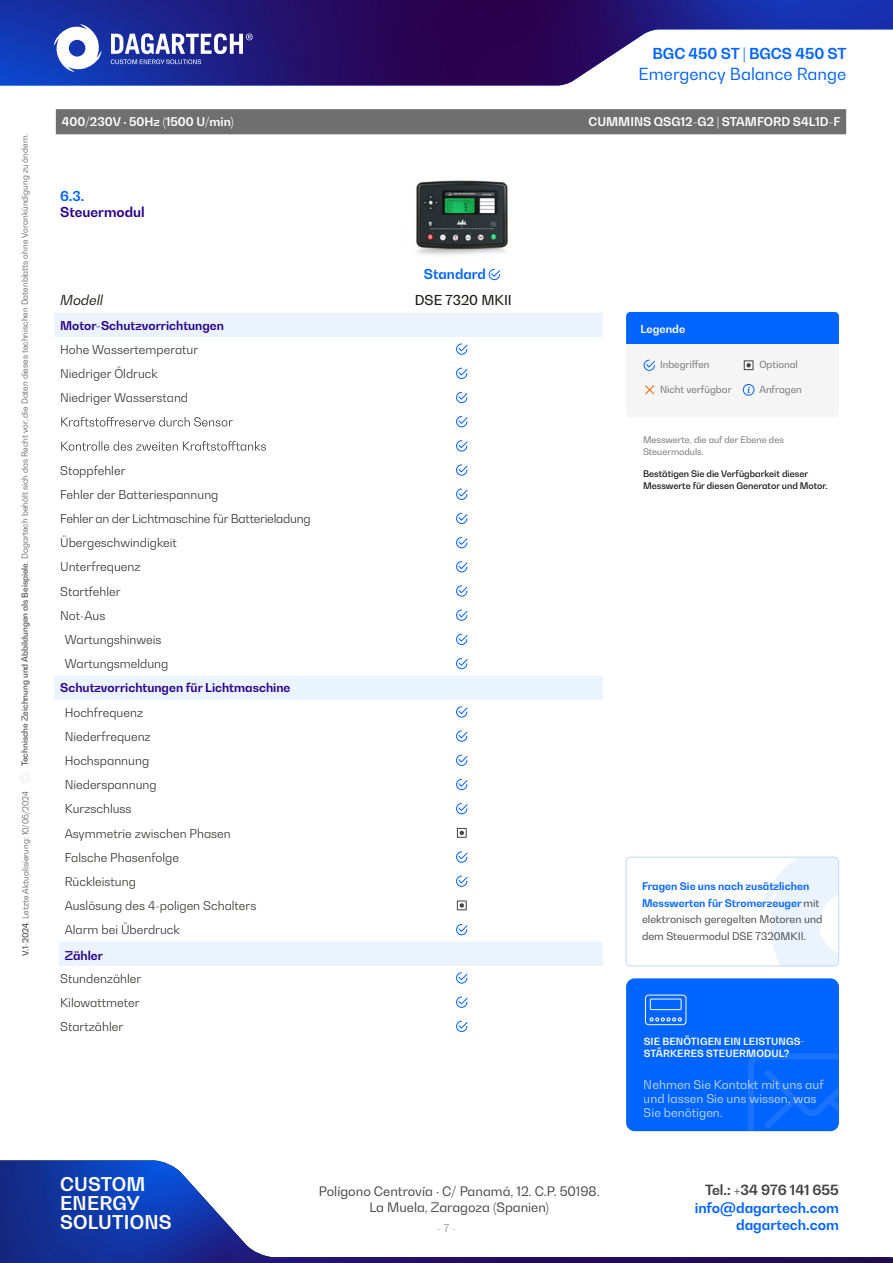
<style>
.page{position:relative;width:893px;height:1263px;background:#fff}
.page>*{position:absolute;margin:0;border:0;box-sizing:border-box;transform-origin:0 0}
.t1{font:700 18.75px/19.4px "Bw Gradual";letter-spacing:.01em;color:#fff}
.t2{font:16.5px "Bw Gradual";color:#0064ff}
.t3{font:700 15px "Bw Gradual";color:#0064ff}
.t4{font:700 13.95px "Bw Gradual";color:#0064ff}
.t5{font:700 13.95px "Bw Gradual";color:#424242}
.t6{font:700 13.65px "Bw Gradual";color:#0064ff}
.t7{font:500 13.65px "Bw Gradual";color:#1d1d1b}
.t8{font:700 13.65px "Bw Gradual";color:#270089}
.t9{font:italic 13.65px "Bw Gradual";color:#1d1d1b}
.t10{font:12.9px/16.2px "Bw Gradual";color:#424242;text-align:center}
.t11{font:300 12.15px/24.2px "Bw Gradual";color:#1d1d1b}
.t12{font:700 12.15px "Bw Gradual";color:#270089}
.t13{font:300 12.15px "Bw Gradual";letter-spacing:-.02em;color:#1d1d1b}
.t14{font:12px/14.4px "Bw Gradual";color:#fff}
.t15{font:700 12px "Bw Gradual";color:#fff}
.t16{font:700 10.95px "Bw Gradual";color:#fff}
.t17{font:10.5px/16.5px "Bw Gradual";color:#424242}
.t18{font:10.5px "Bw Gradual";color:#949091}
.t19{font:700 9.9px/11.9px "Bw Gradual";letter-spacing:.01em;color:#fff}
.t20{font:9.75px "Bw Gradual";color:#706f6f}
.t21{font:500 9px/12.8px "Bw Gradual";color:#000}
.t22{font:9px/12.8px "Bw Gradual";color:#706f6f}
.t23{font:300 8.25px "Bw Gradual";color:#424242}
.s1{font-weight:500}
.s2{font-weight:700;color:#0064ff}
</style>
<div class="page">
<img style="left:0;top:1160px;width:893px;height:103px">
<img style="left:0;top:0;width:893px;height:85px">
<svg style="left:111px;top:33px;width:142px;height:31px"></svg>
<svg style="left:54px;top:24px;width:47px;height:48px"></svg>
<svg style="left:761px;top:857px;width:78px;height:109px"></svg>
<div style="left:626px;top:857px;width:213px;height:109px;border:1px solid #bfd8ff;border-radius:4px"></div>
<div style="left:626px;top:978px;width:213px;height:153px;background:#0064ff;border-radius:9px"></div>
<svg style="left:748px;top:1053px;width:91px;height:78px"></svg>
<div style="left:645px;top:995px;width:41px;height:30px;border:1px solid #fff;border-radius:3px"></div>
<div style="left:650px;top:999px;width:31px;height:11px;border:1px solid #fff"></div>
<svg style="left:650px;top:1017px;width:32px;height:4px"></svg>
<div style="left:626px;top:312px;width:213px;height:105px;background:#f6f5f5;border-radius:4px"></div>
<div style="left:626px;top:312px;width:213px;height:32px;background:#0064ff"></div>
<svg style="left:643px;top:359px;width:12px;height:12px"></svg>
<div style="left:743px;top:384px;width:11px;height:11px;border:1px solid #0064ff;border-radius:50%"></div>
<svg style="left:747px;top:387px;width:3px;height:6px"></svg>
<svg style="left:645px;top:385px;width:10px;height:10px"></svg>
<div style="left:744px;top:360px;width:9px;height:10px;border:1px solid #424242"></div>
<svg style="left:746px;top:363px;width:5px;height:4px"></svg>
<svg style="left:54px;top:313px;width:549px;height:653px"></svg>
<img style="left:416px;top:180px;width:92px;height:75px">
<svg style="left:456px;top:343px;width:12px;height:12px"></svg>
<svg style="left:456px;top:367px;width:12px;height:12px"></svg>
<svg style="left:456px;top:392px;width:12px;height:11px"></svg>
<svg style="left:61px;top:417px;width:172px;height:9px"></svg>
<svg style="left:456px;top:416px;width:12px;height:12px"></svg>
<svg style="left:61px;top:441px;width:205px;height:10px"></svg>
<svg style="left:456px;top:440px;width:12px;height:12px"></svg>
<svg style="left:456px;top:464px;width:12px;height:12px"></svg>
<svg style="left:456px;top:488px;width:12px;height:12px"></svg>
<svg style="left:456px;top:512px;width:12px;height:12px"></svg>
<svg style="left:456px;top:537px;width:12px;height:11px"></svg>
<svg style="left:456px;top:561px;width:12px;height:12px"></svg>
<svg style="left:456px;top:585px;width:12px;height:12px"></svg>
<svg style="left:456px;top:609px;width:12px;height:12px"></svg>
<svg style="left:456px;top:633px;width:12px;height:12px"></svg>
<svg style="left:456px;top:658px;width:12px;height:11px"></svg>
<svg style="left:456px;top:706px;width:12px;height:12px"></svg>
<svg style="left:456px;top:730px;width:12px;height:12px"></svg>
<svg style="left:456px;top:754px;width:12px;height:12px"></svg>
<svg style="left:456px;top:778px;width:12px;height:12px"></svg>
<svg style="left:456px;top:803px;width:12px;height:11px"></svg>
<div style="left:457px;top:828px;width:10px;height:10px;border:1px solid #424242"></div>
<svg style="left:460px;top:831px;width:4px;height:4px"></svg>
<svg style="left:456px;top:851px;width:12px;height:12px"></svg>
<svg style="left:456px;top:875px;width:12px;height:12px"></svg>
<div style="left:457px;top:900px;width:10px;height:10px;border:1px solid #424242"></div>
<svg style="left:460px;top:903px;width:4px;height:4px"></svg>
<svg style="left:456px;top:924px;width:12px;height:11px"></svg>
<svg style="left:456px;top:972px;width:12px;height:12px"></svg>
<svg style="left:456px;top:996px;width:12px;height:12px"></svg>
<svg style="left:456px;top:1020px;width:12px;height:12px"></svg>
<svg style="left:488px;top:269px;width:13px;height:11px"></svg>
<div style="left:56px;top:109px;width:790px;height:25px;background:#706f6f"></div>
<p class="t23" style="left:19px;top:766px;width:634px;rotate:-90deg"><span class="s1">Technische Zeichnung und Abbildungen als Beispiele</span>. Dagartech behält sich das Recht vor, die Daten dieses technischen Datenblatts ohne Vorankündigung zu ändern.</p>
<p class="t23" style="left:20px;top:956px;width:167px;rotate:-90deg"><span class="s1">V.1-2024</span>. Letzte Aktualisierung: 10/05/2024</p>
<p class="t3" style="left:652px;top:44px;width:196px">BGC 450 ST | BGCS 450 ST</p>
<h2 class="t2" style="left:639px;top:63px;width:209px">Emergency Balance Range</h2>
<p class="t15" style="left:62px;top:114px;width:173px">400/230V · 50Hz (1500 U/min)</p>
<p class="t15" style="left:589px;top:114px;width:253px">CUMMINS QSG12-G2 | STAMFORD S4L1D-F</p>
<p class="t6" style="left:60px;top:187px;width:26px">6.3.</p>
<p class="t8" style="left:60px;top:203px;width:86px">Steuermodul</p>
<p class="t6" style="left:424px;top:265px;width:64px">Standard</p>
<p class="t9" style="left:60px;top:291px;width:44px">Modell</p>
<p class="t7" style="left:415px;top:291px;width:98px">DSE 7320 MKII</p>
<p class="t12" style="left:60px;top:317px;width:165px">Motor-Schutzvorrichtungen</p>
<p class="t11" style="left:60px;top:337px;width:140px">Hohe Wassertemperatur<br>Niedriger Öldruck<br>Niedriger Wasserstand</p>
<p class="t11" style="left:60px;top:458px;width:67px">Stoppfehler</p>
<p class="t11" style="left:60px;top:482px;width:160px">Fehler der Batteriespannung</p>
<p class="t13" style="left:60px;top:511px;width:252px">Fehler an der Lichtmaschine für Batterieladung</p>
<p class="t11" style="left:60px;top:530px;width:118px">Übergeschwindigkeit</p>
<p class="t11" style="left:60px;top:555px;width:82px">Unterfrequenz</p>
<p class="t11" style="left:60px;top:579px;width:62px">Startfehler</p>
<p class="t11" style="left:60px;top:603px;width:47px">Not-Aus</p>
<p class="t11" style="left:65px;top:627px;width:98px">Wartungshinweis</p>
<p class="t11" style="left:65px;top:651px;width:105px">Wartungsmeldung</p>
<p class="t12" style="left:60px;top:680px;width:232px">Schutzvorrichtungen für Lichtmaschine</p>
<p class="t11" style="left:65px;top:700px;width:193px">Hochfrequenz<br>Niederfrequenz<br>Hochspannung<br>Niederspannung<br>Kurzschluss<br>Asymmetrie zwischen Phasen<br>Falsche Phasenfolge<br>Rückleistung<br>Auslösung des 4-poligen Schalters<br>Alarm bei Überdruck</p>
<p class="t12" style="left:65px;top:947px;width:40px">Zähler</p>
<p class="t11" style="left:60px;top:966px;width:83px">Stundenzähler<br>Kilowattmeter<br>Startzähler</p>
<h1 class="t1" style="left:60px;top:1173px;width:113px">CUSTOM<br>ENERGY<br>SOLUTIONS</h1>
<p class="t10" style="left:319px;top:1182px;width:282px">Polígono Centrovía · C/ Panamá, 12. C.P. 50198.<br>La Muela, Zaragoza (Spanien)</p>
<p class="t18" style="left:437px;top:1221px;width:21px">- 7 -</p>
<p class="t16" style="left:640px;top:321px;width:46px">Legende</p>
<p class="t20" style="left:660px;top:358px;width:51px">Inbegriffen</p>
<p class="t20" style="left:759px;top:358px;width:40px">Optional</p>
<p class="t20" style="left:660px;top:383px;width:73px">Nicht verfügbar</p>
<p class="t20" style="left:759px;top:383px;width:44px">Anfragen</p>
<p class="t22" style="left:643px;top:433px;width:142px">Messwerte, die auf der Ebene des<br>Steuermoduls.</p>
<p class="t21" style="left:643px;top:467px;width:186px">Bestätigen Sie die Verfügbarkeit dieser<br>Messwerte für diesen Generator und Motor.</p>
<p class="t17" style="left:642px;top:878px;width:182px"><span class="s2">Fragen Sie uns nach zusätzlichen Messwerten für Stromerzeuger</span> mit elektronisch geregelten Motoren und dem Steuermodul DSE 7320MKII.</p>
<p class="t19" style="left:644px;top:1035px;width:162px">SIE BENÖTIGEN EIN LEISTUNGS-<br>STÄRKERES STEUERMODUL?</p>
<p class="t14" style="left:644px;top:1077px;width:182px">Nehmen Sie Kontakt mit uns auf und lassen Sie uns wissen, was<br>Sie benötigen.</p>
<p class="t5" style="left:705px;top:1180px;width:135px">Tel.: +34 976 141 655</p>
<p class="t4" style="left:695px;top:1199px;width:146px">info@dagartech.com</p>
<p class="t4" style="left:736px;top:1215px;width:104px">dagartech.com</p>
</div>
